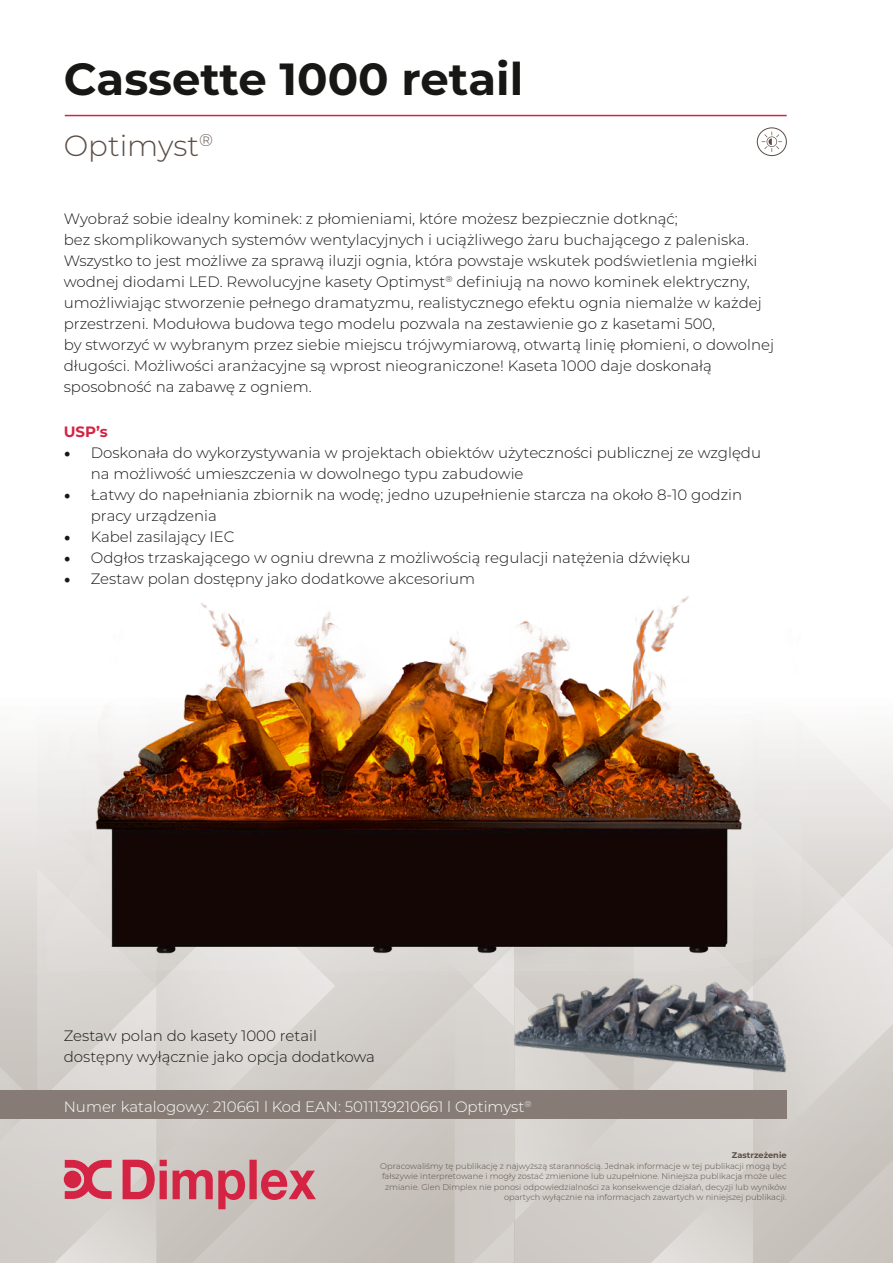
<style>
.page{position:relative;width:893px;height:1263px;background:#fff}
.page>*{position:absolute;margin:0;border:0;box-sizing:border-box;transform-origin:0 0}
.t1{font:700 45px "Montserrat";color:#171715}
.t2{font:300 29.25px "Montserrat";color:#5a4d45}
.t3{font:300 15px/21px "Montserrat";color:#171715}
.t4{font:300 15px "Montserrat";color:#fff}
.t5{font:700 15px "Montserrat";color:#d52443}
.t6{font:300 8.25px/10.5px "Montserrat";color:#5a4d45;text-align:right}
.t7{font:700 8.25px "Montserrat";color:#5a4d45}
.s1{font-family:"Minion Pro";font-weight:400;font-size:18px}
</style>
<div class="page">
<hr style="left:65px;top:115px;width:722px;height:1px;background:#d52443">
<svg style="left:0;top:730px;width:893px;height:533px;background:#cec6c2"></svg>
<img style="left:48px;top:596px;width:753px;height:375px">
<div style="left:757px;top:128px;width:30px;height:28px;border:1px solid #5a4d45;border-radius:50%"></div>
<svg style="left:762px;top:131px;width:20px;height:21px"></svg>
<img style="left:509px;top:961px;width:281px;height:130px">
<h1 class="t1" style="left:64px;top:46px;width:461px">Cassette 1000 retail</h1>
<h2 class="t2" style="left:64px;top:126px;width:151px">Optimyst<sup>®</sup></h2>
<p class="t3" style="left:64px;top:208px;width:712px">Wyobraź sobie idealny kominek: z płomieniami, które możesz bezpiecznie dotknąć;<br>bez skomplikowanych systemów wentylacyjnych i uciążliwego żaru buchającego z paleniska.<br>Wszystko to jest możliwe za sprawą iluzji ognia, która powstaje wskutek podświetlenia mgiełki wodnej diodami LED. Rewolucyjne kasety Optimyst<sup>®</sup> definiują na nowo kominek elektryczny, umożliwiając stworzenie pełnego dramatyzmu, realistycznego efektu ognia niemalże w każdej przestrzeni. Modułowa budowa tego modelu pozwala na zestawienie go z kasetami 500,<br>by stworzyć w wybranym przez siebie miejscu trójwymiarową, otwartą linię płomieni, o dowolnej długości. Możliwości aranżacyjne są wprost nieograniczone! Kaseta 1000 daje doskonałą sposobność na zabawę z ogniem.</p>
<p class="t5" style="left:64px;top:421px;width:46px">USP’s</p>
<p class="t3" style="left:91px;top:442px;width:672px;text-indent:-27px"><span class="s1">•</span> Doskonała do wykorzystywania w projektach obiektów użyteczności publicznej ze względu na możliwość umieszczenia w dowolnego typu zabudowie</p>
<p class="t3" style="left:91px;top:484px;width:653px;text-indent:-27px"><span class="s1">•</span> Łatwy do napełniania zbiornik na wodę; jedno uzupełnienie starcza na około 8-10 godzin pracy urządzenia</p>
<p class="t3" style="left:64px;top:526px;width:172px"><span class="s1">•</span> Kabel zasilający IEC</p>
<p class="t3" style="left:64px;top:547px;width:628px"><span class="s1">•</span> Odgłos trzaskającego w ogniu drewna z możliwością regulacji natężenia dźwięku</p>
<p class="t3" style="left:64px;top:568px;width:413px"><span class="s1">•</span> Zestaw polan dostępny jako dodatkowe akcesorium</p>
<p class="t3" style="left:64px;top:1025px;width:313px">Zestaw polan do kasety 1000 retail dostępny wyłącznie jako opcja dodatkowa</p>
<p class="t4" style="left:64px;top:1096px;width:469px">Numer katalogowy: 210661 l Kod EAN: 5011139210661 l Optimyst<sup>®</sup></p>
<p class="t7" style="left:732px;top:1149px;width:56px">Zastrzeżenie</p>
<p class="t6" style="left:380px;top:1160px;width:408px">Opracowaliśmy tę publikację z najwyższą starannością. Jednak informacje w tej publikacji mogą być fałszywie interpretowane i mogły zostać zmienione lub uzupełnione. Niniejsza publikacja może ulec zmianie. Glen Dimplex nie ponosi odpowiedzialności za konsekwencje działań, decyzji lub wyników opartych wyłącznie na informacjach zawartych w niniejszej publikacji.</p>
</div>
